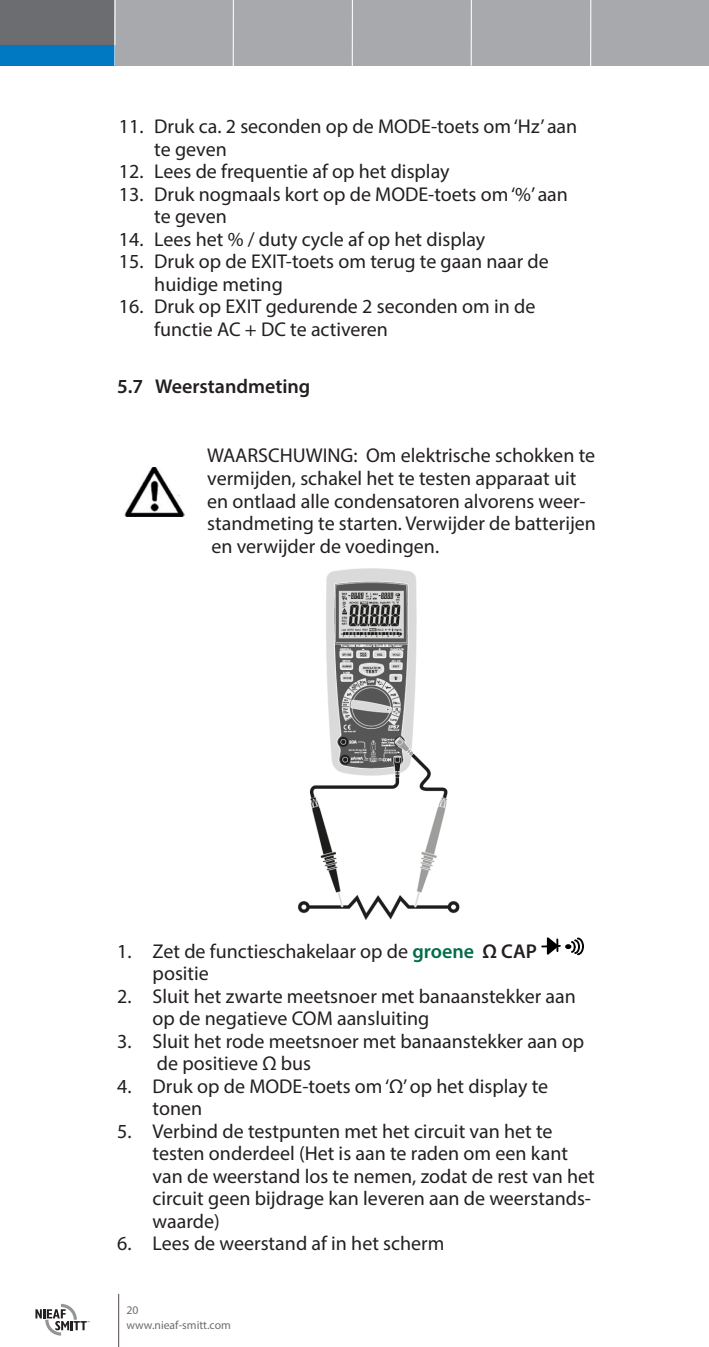
<style>
.page{position:relative;width:709px;height:1347px;background:#fff}
.page>*{position:absolute;margin:0;border:0;box-sizing:border-box;transform-origin:0 0}
.Tekst{font:20px/22.5px "Myriad Pro";color:#231f20}
.Subtitel{font:600 20px "Myriad Pro";color:#231f20}
.t1{font:11.75px/15px "Myriad Pro";color:#6c6d70}
.s1{font-weight:600;color:#006d47}
.s2{font-weight:600}
</style>
<div class="page">
<div style="left:0;top:0;width:709px;height:66px;background:#a8a9ad"></div>
<div style="left:0;top:0;width:114px;height:57px;background:#6c6d70"></div>
<div style="left:0;top:45px;width:115px;height:21px;background:#0079c2"></div>
<hr style="left:114px;top:0;width:2px;height:67px;background:#fff">
<hr style="left:233px;top:0;width:1px;height:66px;background:#fff">
<hr style="left:352px;top:0;width:1px;height:67px;background:#fff">
<hr style="left:470px;top:0;width:2px;height:66px;background:#fff">
<hr style="left:590px;top:0;width:1px;height:66px;background:#fff">
<hr style="left:118px;top:1293px;width:1px;height:53px;background:#524a47">
<svg style="left:35px;top:1303px;width:55px;height:32px"></svg>
<svg style="left:542px;top:937px;width:42px;height:19px"></svg>
<img style="left:124px;top:468px;width:61px;height:48px">
<img style="left:297px;top:568px;width:163px;height:352px">
<p class="Tekst" style="left:154px;top:115px;width:424px;text-indent:-35px">11. Druk ca. 2 seconden op de MODE-toets om ‘Hz’ aan te geven</p>
<p class="Tekst" style="left:119px;top:160px;width:332px">12. Lees de frequentie af op het display</p>
<p class="Tekst" style="left:154px;top:182px;width:415px;text-indent:-35px">13. Druk nogmaals kort op de MODE-toets om ‘%’ aan te geven</p>
<p class="Tekst" style="left:119px;top:227px;width:368px">14. Lees het % / duty cycle af op het display</p>
<p class="Tekst" style="left:154px;top:250px;width:396px;text-indent:-35px">15. Druk op de EXIT-toets om terug te gaan naar de huidige meting</p>
<p class="Tekst" style="left:154px;top:295px;width:383px;text-indent:-35px">16. Druk op EXIT gedurende 2 seconden om in de functie AC + DC te activeren</p>
<p class="Subtitel" style="left:117px;top:374px;width:195px">5.7 Weerstandmeting</p>
<p class="Tekst" style="left:207px;top:444px;width:390px">WAARSCHUWING: Om elektrische schokken te vermijden, schakel het te testen apparaat uit en ontlaad alle condensatoren alvorens weer&shy;standmeting te starten. Verwijder de batterijen en verwijder de voedingen.</p>
<p class="Tekst" style="left:153px;top:939px;width:386px;text-indent:-35px">1. Zet de functieschakelaar op de <span class="s1">groene</span> <span class="s2">Ω CAP </span>positie</p>
<p class="Tekst" style="left:153px;top:984px;width:425px;text-indent:-35px">2. Sluit het zwarte meetsnoer met banaanstekker aan op de negatieve COM aansluiting</p>
<p class="Tekst" style="left:157px;top:1029px;width:429px;text-indent:-40px">3. Sluit het rode meetsnoer met banaanstekker aan op de positieve Ω bus</p>
<p class="Tekst" style="left:153px;top:1074px;width:397px;text-indent:-35px">4. Druk op de MODE-toets om ‘Ω’ op het display te tonen</p>
<p class="Tekst" style="left:153px;top:1119px;width:443px;text-indent:-35px">5. Verbind de testpunten met het circuit van het te testen onderdeel (Het is aan te raden om een kant van de weerstand los te nemen, zodat de rest van het circuit geen bijdrage kan leveren aan de weerstands&shy;waarde)</p>
<p class="Tekst" style="left:117px;top:1232px;width:329px">6. Lees de weerstand af in het scherm</p>
<p class="t1" style="left:126px;top:1302px;width:106px">20 www.nieaf-smitt.com</p>
</div>
